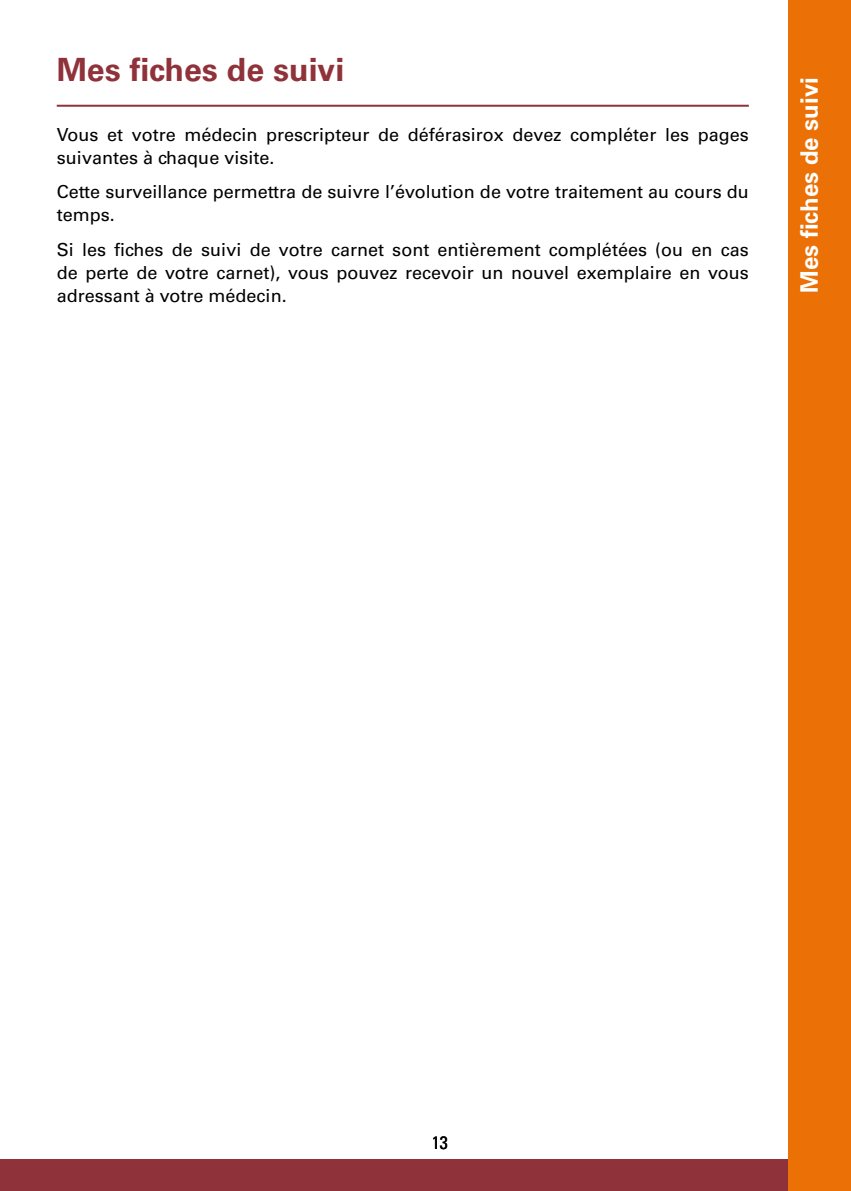
<style>
.page{position:relative;width:851px;height:1191px;background:#fff}
.page>*{position:absolute;margin:0;border:0;box-sizing:border-box;transform-origin:0 0}
.t1{font:700 32px "Univers";color:#90323a}
.t2{font:700 24px "Univers";color:#fff}
.t3{font:18px/23px "Univers";color:#000}
.t4{font:condensed 18px "Univers";color:#000}
</style>
<div class="page">
<div style="left:0;top:1158px;width:850px;height:33px;background:#90323a"></div>
<div style="left:788px;top:0;width:62px;height:1191px;background:#eb7106"></div>
<hr style="left:57px;top:105px;width:691px;height:2px;background:#90323a">
<h1 class="t1" style="left:57px;top:51px;width:289px">Mes fiches de suivi</h1>
<p class="t3" style="left:57px;top:123px;width:693px">Vous et votre médecin prescripteur de déférasirox devez compléter les pages suivantes à chaque visite.</p>
<p class="t3" style="left:57px;top:181px;width:693px">Cette surveillance permettra de suivre l’évolution de votre traitement au cours du temps.</p>
<p class="t3" style="left:57px;top:238px;width:693px;text-align:justify">Si les fiches de suivi de votre carnet sont entièrement complétées (ou en cas de perte de votre carnet), vous pouvez recevoir un nouvel exemplaire en vous adressant à votre médecin.</p>
<h2 class="t2" style="left:795px;top:293px;width:217px;rotate:-90deg">Mes fiches de suivi</h2>
<p class="t4" style="left:431px;top:1130px;width:17px">13</p>
</div>
